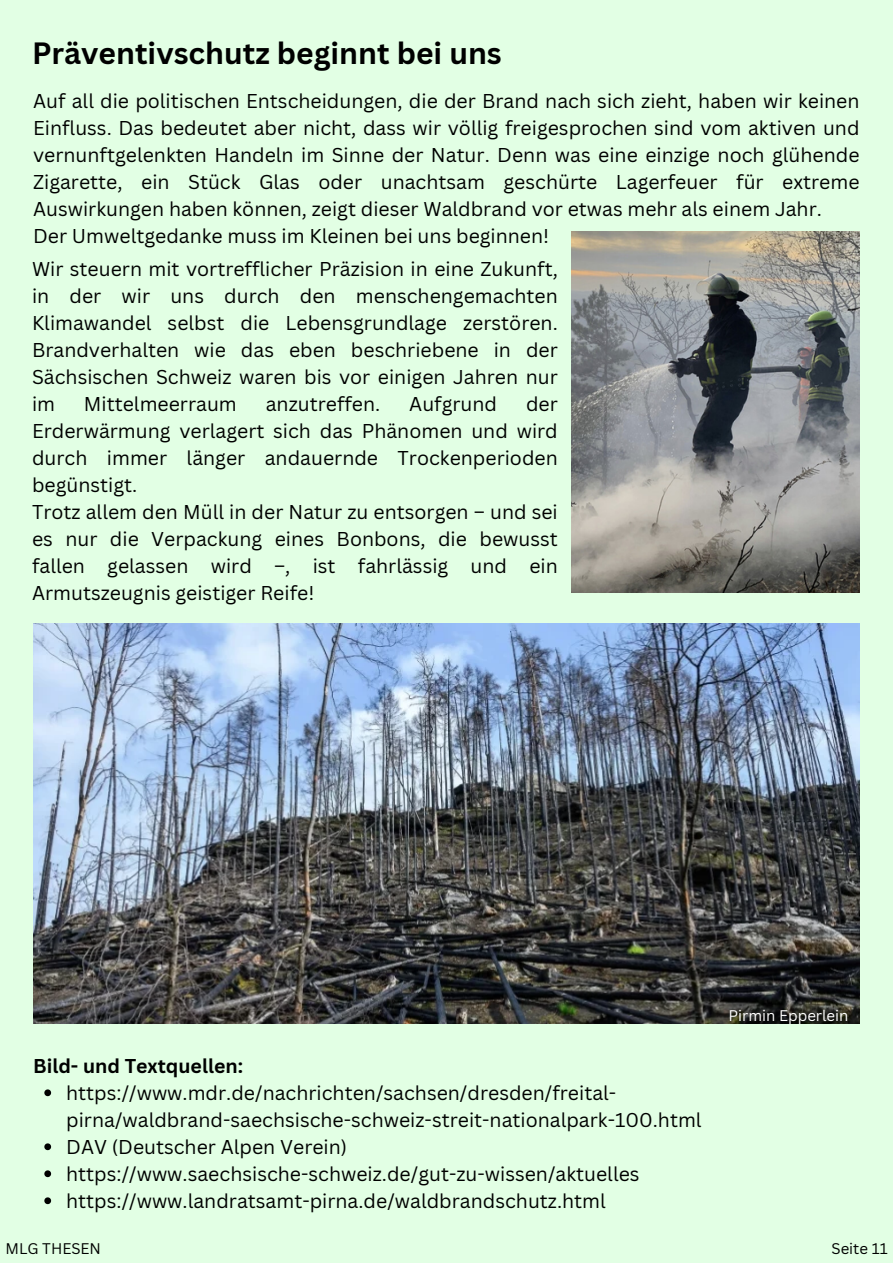
<style>
.page{position:relative;width:893px;height:1264px;background:#fff}
.page>*{position:absolute;margin:0;border:0;box-sizing:border-box;transform-origin:0 0}
.t1{font:700 30px "Canva Sans";color:#000}
.t2{font:19.5px/27px "Canva Sans";color:#000;text-align:justify}
.t3{font:700 19.5px "Canva Sans";color:#000}
.t4{font:15px "Canva Sans";color:#000}
.t5{font:15px "Canva Sans";color:#fff}
</style>
<div class="page">
<div style="left:0;top:0;width:892px;height:1262px;background:#e2ffe4"></div>
<img style="left:33px;top:623px;width:826px;height:400px">
<img style="left:571px;top:231px;width:288px;height:361px">
<svg style="left:44px;top:1089px;width:7px;height:7px"></svg>
<svg style="left:44px;top:1143px;width:7px;height:7px"></svg>
<svg style="left:44px;top:1170px;width:7px;height:7px"></svg>
<svg style="left:44px;top:1197px;width:7px;height:7px"></svg>
<p class="t1" style="left:32px;top:32px;width:471px">Präventivschutz beginnt bei uns</p>
<p class="t2" style="left:33px;top:86px;width:827px">Auf all die politischen Entscheidungen, die der Brand nach sich zieht, haben wir keinen Einfluss. Das bedeutet aber nicht, dass wir völlig freigesprochen sind vom aktiven und vernunftgelenkten Handeln im Sinne der Natur. Denn was eine einzige noch glühende Zigarette, ein Stück Glas oder unachtsam geschürte Lagerfeuer für extreme Auswirkungen haben können, zeigt dieser Waldbrand vor etwas mehr als einem Jahr.</p>
<p class="t2" style="left:33px;top:221px;width:517px">Der Umweltgedanke muss im Kleinen bei uns beginnen!</p>
<p class="t2" style="left:32px;top:255px;width:527px">Wir steuern mit vortrefflicher Präzision in eine Zukunft, in der wir uns durch den menschengemachten Klimawandel selbst die Lebensgrundlage zerstören.<br>Brandverhalten wie das eben beschriebene in der Sächsischen Schweiz waren bis vor einigen Jahren nur im</p>
<p class="t2" style="left:84px;top:390px;width:154px">Mittelmeerraum</p>
<p class="t2" style="left:266px;top:390px;width:116px">anzutreffen.</p>
<p class="t2" style="left:409px;top:390px;width:89px">Aufgrund</p>
<p class="t2" style="left:32px;top:390px;width:527px;text-indent:494px">der Erderwärmung verlagert sich das Phänomen und wird durch immer länger andauernde Trockenperioden begünstigt.</p>
<p class="t2" style="left:32px;top:498px;width:527px">Trotz allem den Müll in der Natur zu entsorgen – und sei es nur die Verpackung eines Bonbons, die bewusst fallen gelassen wird –, ist fahrlässig und ein Armutszeugnis geistiger Reife!</p>
<p class="t3" style="left:33px;top:1051px;width:211px">Bild- und Textquellen:</p>
<p class="t2" style="left:66px;top:1078px;width:637px">https://www.mdr.de/nachrichten/sachsen/dresden/freital&shy;pirna/waldbrand-saechsische-schweiz-streit-nationalpark-100.html</p>
<p class="t2" style="left:66px;top:1132px;width:282px">DAV (Deutscher Alpen Verein)</p>
<p class="t2" style="left:66px;top:1159px;width:575px">https://www.saechsische-schweiz.de/gut-zu-wissen/aktuelles</p>
<p class="t2" style="left:66px;top:1186px;width:541px">https://www.landratsamt-pirna.de/waldbrandschutz.html</p>
<p class="t5" style="left:728px;top:1004px;width:122px">Pirmin Epperlein</p>
<p class="t4" style="left:5px;top:1237px;width:97px">MLG THESEN</p>
<p class="t4" style="left:831px;top:1237px;width:58px">Seite 11</p>
</div>
